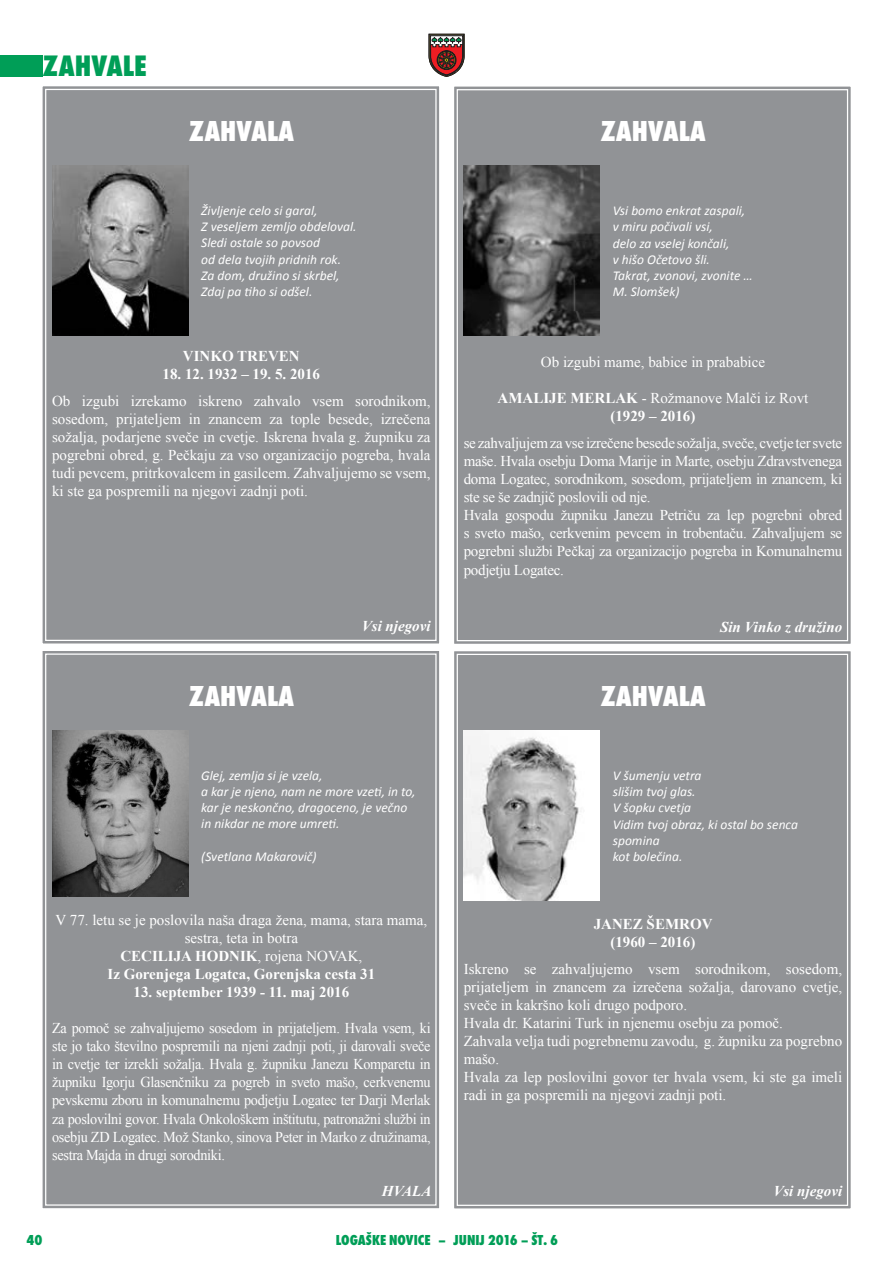
<style>
.page{position:relative;width:892px;height:1262px;background:#fff}
.page>*{position:absolute;margin:0;border:0;box-sizing:border-box;transform-origin:0 0}
._01_NADNASLOV{font:30.75px "Futura TEE Extr Bold Cond";color:#009e57}
.t1{font:30px "Futura TEE Extr Bold Cond";color:#fff}
.t2{font:15px/18px "Times New Roman";color:#fff;text-align:justify}
.t3{font:15px/18px "Times New Roman";color:#fff;text-align:justify;scale:.95 1}
.t4{font:700 15px "Times New Roman";color:#fff}
.t5{font:italic 700 15px "Times New Roman";color:#fff}
.t6{font:15px "Futura TEE Extr Bold Cond";color:#009e57}
.Navaden{font:italic 13.5px/16.2px "Calibri";color:#fff}
.s1{font-weight:400}
.s2{font-weight:700}
</style>
<div class="page">
<div style="left:0;top:55px;width:43px;height:22px;background:#009e57"></div>
<svg style="left:429px;top:34px;width:35px;height:42px"></svg>
<div style="left:454px;top:86px;width:397px;height:558px;background:#919396"></div>
<div style="left:454px;top:651px;width:397px;height:558px;background:#919396"></div>
<img style="left:464px;top:166px;width:136px;height:170px">
<img style="left:464px;top:730px;width:136px;height:170px">
<div style="left:42px;top:86px;width:398px;height:558px;background:#919396"></div>
<div style="left:42px;top:651px;width:398px;height:558px;background:#919396"></div>
<img style="left:52px;top:165px;width:136px;height:170px">
<img style="left:52px;top:730px;width:136px;height:166px">
<p class="_01_NADNASLOV" style="left:43px;top:49px;width:106px">ZAHVALE</p>
<p class="t1" style="left:189px;top:114px;width:107px">ZAHVALA</p>
<p class="Navaden" style="left:201px;top:202px;width:118px">Življenje celo si garal,</p>
<p class="Navaden" style="left:201px;top:218px;width:157px">Z veseljem zemljo obdeloval.</p>
<p class="Navaden" style="left:201px;top:234px;width:120px">Sledi ostale so povsod</p>
<p class="Navaden" style="left:201px;top:250px;width:141px">od dela tvojih pridnih rok.</p>
<p class="Navaden" style="left:201px;top:267px;width:140px">Za dom, družino si skrbel,</p>
<p class="Navaden" style="left:201px;top:283px;width:113px">Zdaj pa tiho si odšel.</p>
<p class="t4" style="left:183px;top:345px;width:118px">VINKO TREVEN</p>
<p class="t4" style="left:163px;top:363px;width:159px">18. 12. 1932 – 19. 5. 2016</p>
<p class="t2" style="left:52px;top:391px;width:380px">Ob izgubi izrekamo iskreno zahvalo vsem sorodnikom, sosedom, prijateljem in znancem za tople besede, izrečena sožalja, podarjene sveče in cvetje. Iskrena hvala g. župniku za pogrebni obred, g. Pečkaju za vso organizacijo pogreba, hvala tudi pevcem, pritrkovalcem in gasilcem. Zahvaljujemo se vsem, ki ste ga pospremili na njegovi zadnji poti.</p>
<p class="t1" style="left:189px;top:679px;width:107px">ZAHVALA</p>
<p class="t5" style="left:362px;top:615px;width:70px">Vsi njegovi</p>
<p class="Navaden" style="left:201px;top:766px;width:123px">Glej, zemlja si je vzela,</p>
<p class="Navaden" style="left:201px;top:782px;width:216px">a kar je njeno, nam ne more vzeti, in to,</p>
<p class="Navaden" style="left:201px;top:799px;width:207px">kar je neskončno, dragoceno, je večno</p>
<p class="Navaden" style="left:201px;top:815px;width:140px">in nikdar ne more umreti.</p>
<p class="Navaden" style="left:201px;top:847px;width:117px">(Svetlana Makarovič)</p>
<p class="t2" style="left:56px;top:911px;width:373px;text-align:center">V 77. letu se je poslovila naša draga žena, mama, stara mama, sestra, teta in botra</p>
<p class="t4" style="left:120px;top:946px;width:243px">CECILIJA HODNIK<span class="s1">, rojena NOVAK,</span></p>
<p class="t4" style="left:107px;top:964px;width:269px">Iz Gorenjega Logatca, Gorenjska cesta 31</p>
<p class="t4" style="left:134px;top:982px;width:217px">13. september 1939 - 11. maj 2016</p>
<p class="t3" style="left:52px;top:1019px;width:400px">Za pomoč se zahvaljujemo sosedom in prijateljem. Hvala vsem, ki ste jo tako številno pospremili na njeni zadnji poti, ji darovali sveče in cvetje ter izrekli sožalja. Hvala g. župniku Janezu Komparetu in župniku Igorju Glasenčniku za pogreb in sveto mašo, cerkvenemu pevskemu zboru in komunalnemu podjetju Logatec ter Darji Merlak za poslovilni govor. Hvala Onkološkem inštitutu, patronažni službi in osebju ZD Logatec. Mož Stanko, sinova Peter in Marko z družinama, sestra Majda in drugi sorodniki.</p>
<p class="t5" style="left:382px;top:1180px;width:51px">HVALA</p>
<p class="t1" style="left:600px;top:114px;width:107px">ZAHVALA</p>
<p class="Navaden" style="left:613px;top:202px;width:134px">Vsi bomo enkrat zaspali,</p>
<p class="Navaden" style="left:613px;top:218px;width:101px">v miru počivali vsi,</p>
<p class="Navaden" style="left:613px;top:235px;width:118px">delo za vselej končali,</p>
<p class="Navaden" style="left:613px;top:251px;width:99px">v hišo Očetovo šli.</p>
<p class="Navaden" style="left:613px;top:267px;width:142px">Takrat, zvonovi, zvonite …</p>
<p class="Navaden" style="left:613px;top:283px;width:68px">M. Slomšek)</p>
<p class="t2" style="left:541px;top:353px;width:226px">Ob izgubi mame, babice in prababice</p>
<p class="t2" style="left:497px;top:389px;width:312px"><span class="s2">AMALIJE MERLAK</span> - Rožmanove Malči iz Rovt</p>
<p class="t4" style="left:610px;top:406px;width:86px">(1929 – 2016)</p>
<p class="t2" style="left:464px;top:434px;width:380px">se zahvaljujem za vse izrečene besede sožalja, sveče, cvetje ter svete maše. Hvala osebju Doma Marije in Marte, osebju Zdravstvenega doma Logatec, sorodnikom, sosedom, prijateljem in znancem, ki ste se še zadnjič poslovili od nje.</p>
<p class="t2" style="left:464px;top:506px;width:380px">Hvala gospodu župniku Janezu Petriču za lep pogrebni obred s sveto mašo, cerkvenim pevcem in trobentaču. Zahvaljujem se pogrebni službi Pečkaj za organizacijo pogreba in Komunalnemu podjetju Logatec.</p>
<p class="t5" style="left:720px;top:616px;width:124px">Sin Vinko z družino</p>
<p class="t1" style="left:600px;top:679px;width:107px">ZAHVALA</p>
<p class="Navaden" style="left:613px;top:767px;width:90px">V šumenju vetra</p>
<p class="Navaden" style="left:613px;top:783px;width:84px">slišim tvoj glas.</p>
<p class="Navaden" style="left:613px;top:799px;width:80px">V šopku cvetja</p>
<p class="Navaden" style="left:613px;top:815px;width:187px">Vidim tvoj obraz, ki ostal bo senca spomina</p>
<p class="Navaden" style="left:613px;top:848px;width:71px">kot bolečina.</p>
<p class="t4" style="left:594px;top:913px;width:120px">JANEZ ŠEMROV</p>
<p class="t4" style="left:610px;top:931px;width:86px">(1960 – 2016)</p>
<p class="t2" style="left:464px;top:959px;width:380px">Iskreno se zahvaljujemo vsem sorodnikom, sosedom, prijateljem in znancem za izrečena sožalja, darovano cvetje, sveče in kakršno koli drugo podporo.</p>
<p class="t2" style="left:464px;top:1013px;width:321px">Hvala dr. Katarini Turk in njenemu osebju za pomoč.</p>
<p class="t2" style="left:464px;top:1031px;width:380px">Zahvala velja tudi pogrebnemu zavodu, g. župniku za pogrebno mašo.</p>
<p class="t2" style="left:464px;top:1067px;width:380px">Hvala za lep poslovilni govor ter hvala vsem, ki ste ga imeli radi in ga pospremili na njegovi zadnji poti.</p>
<p class="t5" style="left:773px;top:1180px;width:70px">Vsi njegovi</p>
<p class="t6" style="left:27px;top:1231px;width:17px">40</p>
<p class="t6" style="left:336px;top:1231px;width:224px">LOGAŠKE NOVICE – JUNIJ 2016 – ŠT. 6</p>
</div>
